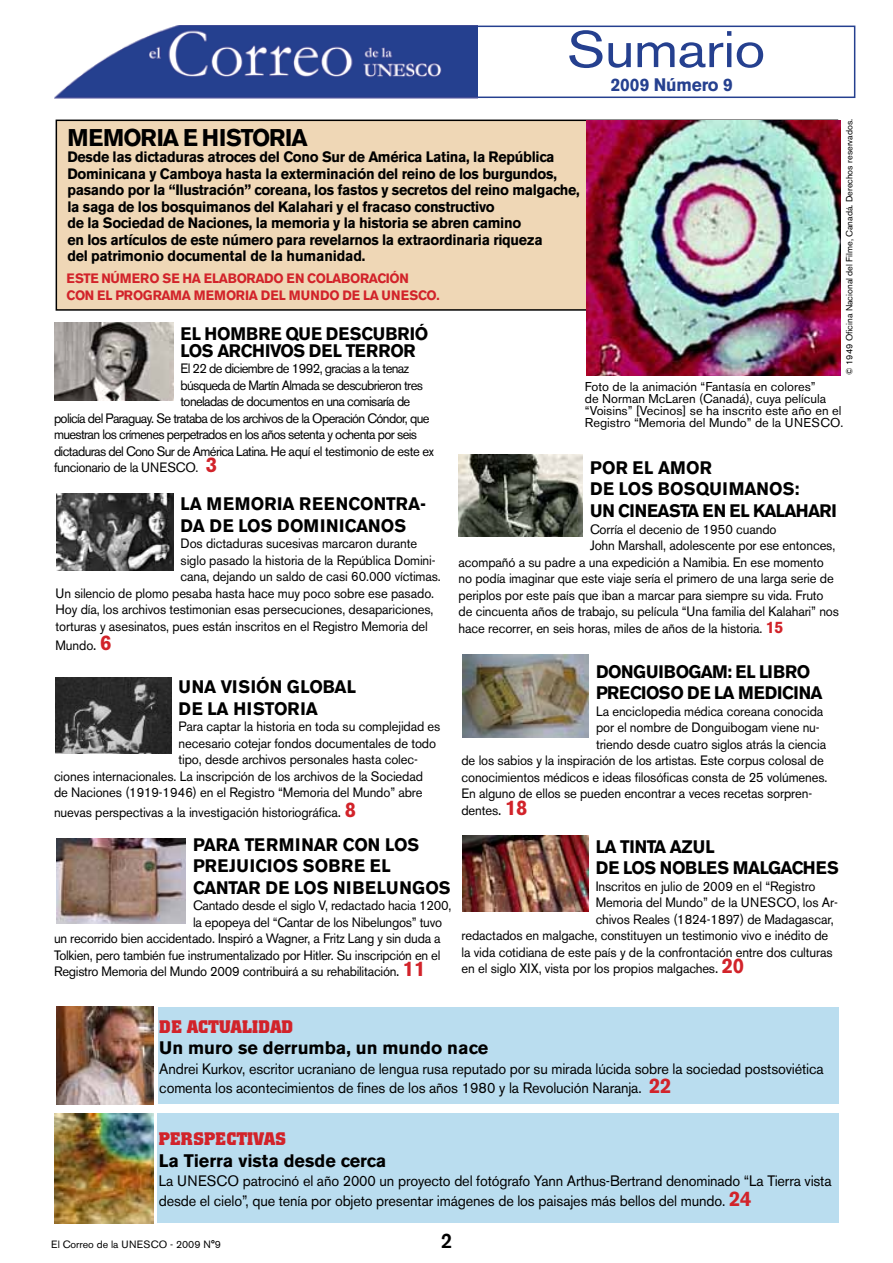
<style>
.page{position:relative;width:893px;height:1263px;background:#fff}
.page>*{position:absolute;margin:0;border:0;box-sizing:border-box;transform-origin:0 0}
.t1{font:51px "Akzidenz Grotesk BE";letter-spacing:-.01em;color:#25408f;scale:1.12 1}
.t2{font:700 24px "Akzidenz Grotesk BE";letter-spacing:.055em;color:#000;scale:.96 1}
.t3{font:500 21px "Akzidenz Grotesk BE";color:#000;scale:.96 1}
.t4{font:700 18px/21.6px "Akzidenz Grotesk BE";letter-spacing:.135em;color:#000;scale:.95 1}
.t5{font:700 18px/21.6px "Akzidenz Grotesk BE";letter-spacing:.125em;color:#000;scale:.95 1}
.t6{font:700 18px "Akzidenz Grotesk BE";color:#000}
.t7{font:700 18px/21.6px "Akzidenz Grotesk BE";letter-spacing:.145em;color:#000;scale:.95 1}
.t8{font:700 18px/21.6px "Akzidenz Grotesk BE";letter-spacing:.105em;color:#000;scale:.95 1}
.t9{font:700 18px/21.6px "Akzidenz Grotesk BE";letter-spacing:.165em;color:#000;scale:.95 1}
.t10{font:700 18px "Colossalis";letter-spacing:.08em;color:#d2232a}
.t11{font:700 18px "Akzidenz Grotesk BE";letter-spacing:-.01em;color:#25408f;scale:.96 1}
.t12{font:700 15px/16.5px "Akzidenz Grotesk BE";letter-spacing:-.02em;color:#000;scale:.95 1}
.t13{font:15px/19.5px "Akzidenz Grotesk BE";letter-spacing:-.01em;color:#000;scale:.96 1}
.t14{font:13.5px "Akzidenz Grotesk BE";letter-spacing:-.01em;color:#000;scale:.96 1}
.t15{font:13.5px "Akzidenz Grotesk BE";letter-spacing:-.05em;color:#000;scale:.96 1}
.t16{font:700 13.5px/17.9px "Akzidenz Grotesk BE";letter-spacing:.105em;color:#d2232a;scale:.96 1}
.t17{font:13.5px "Akzidenz Grotesk BE";letter-spacing:-.03em;color:#000;scale:.96 1}
.t18{font:12.75px/12px "Akzidenz Grotesk BE";color:#000}
.t19{font:10.5px "Akzidenz Grotesk BE";color:#000}
.t20{font:9px "Akzidenz Grotesk BE";color:#000}
.s1{font-weight:700;font-size:21px;color:#d2232a}
.s2{font-weight:700;font-size:16.5px;color:#d2232a}
.s3{font-size:15px}
</style>
<div class="page">
<div style="left:56px;top:120px;width:781px;height:190px;background:#efd7b6"></div>
<div style="left:56px;top:120px;width:782px;height:191px;border:2px solid #000"></div>
<img style="left:587px;top:121px;width:254px;height:254px">
<img style="left:54px;top:322px;width:119px;height:78px">
<img style="left:56px;top:677px;width:115px;height:76px">
<img style="left:56px;top:838px;width:129px;height:85px">
<img style="left:458px;top:455px;width:124px;height:81px">
<img style="left:462px;top:654px;width:126px;height:83px">
<img style="left:462px;top:836px;width:126px;height:75px">
<div style="left:157px;top:1113px;width:682px;height:109px;background:#baddef"></div>
<div style="left:158px;top:1007px;width:681px;height:97px;background:#baddef"></div>
<img style="left:56px;top:1007px;width:98px;height:97px">
<img style="left:54px;top:1114px;width:99px;height:109px">
<img style="left:56px;top:493px;width:117px;height:77px">
<div style="left:461px;top:26px;width:394px;height:72px;border:2px solid #25408f"></div>
<img style="left:54px;top:26px;width:424px;height:73px">
<h1 class="t1" style="left:567px;top:19px;width:179px">Sumario</h1>
<h3 class="t11" style="left:611px;top:74px;width:129px">2009 número 9</h3>
<p class="t20" style="left:844px;top:375px;width:258px;rotate:-90deg">© 1949 Oficina Nacional del Filme, Canadá. Derechos reservados.</p>
<h2 class="t2" style="left:67px;top:124px;width:249px">Memoria e historia</h2>
<p class="t12" style="left:67px;top:149px;width:541px">Desde las dictaduras atroces del Cono Sur de América Latina, la República Dominicana y Camboya hasta la exterminación del reino de los burgundos, pasando por la “Ilustración” coreana, los fastos y secretos del reino malgache, la saga de los bosquimanos del Kalahari y el fracaso constructivo<br>de la Sociedad de Naciones, la memoria y la historia se abren camino<br>en los artículos de este número para revelarnos la extraordinaria riqueza<br>del patrimonio documental de la humanidad.</p>
<p class="t16" style="left:67px;top:269px;width:390px">Este número se ha elaborado en colaboración<br>con el Programa Memoria del Mundo de la UNESCO.</p>
<h3 class="t4" style="left:180px;top:326px;width:262px;line-height:16.5px">El hombre que descubrió los Archivos del Terror</h3>
<p class="t15" style="left:180px;top:361px;width:240px">El 22 de diciembre de 1992, gracias a la tenaz</p>
<p class="t15" style="left:180px;top:377px;width:254px">búsqueda de Martín Almada se descubrieron tres</p>
<p class="t15" style="left:180px;top:394px;width:241px">toneladas de documentos en una comisaría de</p>
<p class="t15" style="left:54px;top:410px;width:393px">policía del Paraguay. Se trataba de los archivos de la Operación Cóndor, que</p>
<p class="t15" style="left:54px;top:427px;width:380px">muestran los crímenes perpetrados en los años setenta y ochenta por seis</p>
<p class="t15" style="left:54px;top:443px;width:397px">dictaduras del Cono Sur de América Latina. He aquí el testimonio de este ex</p>
<p class="t17" style="left:54px;top:460px;width:171px">funcionario de la UNESCO. <span class="s1">3</span></p>
<p class="t18" style="left:585px;top:381px;width:260px">Foto de la animación “Fantasía en colores”<br>de Norman McLaren (Canadá), cuya película “Voisins” [Vecinos] se ha inscrito este año en el Registro “Memoria del Mundo” de la UNESCO.</p>
<h3 class="t5" style="left:590px;top:457px;width:261px">Por el amor<br>de los bosquimanos:<br>un cineasta en el Kalahari</h3>
<p class="t14" style="left:590px;top:521px;width:196px">Corría el decenio de 1950 cuando</p>
<p class="t14" style="left:590px;top:537px;width:257px">John Marshall, adolescente por ese entonces,</p>
<p class="t14" style="left:459px;top:554px;width:382px">acompañó a su padre a una expedición a Namibia. En ese momento</p>
<p class="t14" style="left:459px;top:570px;width:392px">no podía imaginar que este viaje sería el primero de una larga serie de</p>
<p class="t14" style="left:459px;top:587px;width:382px">periplos por este país que iban a marcar para siempre su vida. Fruto</p>
<p class="t14" style="left:459px;top:603px;width:398px">de cincuenta años de trabajo, su película “Una familia del Kalahari” nos</p>
<p class="t14" style="left:459px;top:620px;width:340px">hace recorrer, en seis horas, miles de años de la historia. <span class="s2">15</span></p>
<h3 class="t5" style="left:596px;top:661px;width:238px">Donguibogam: el libro precioso de la medicina</h3>
<p class="t14" style="left:596px;top:703px;width:238px">La enciclopedia médica coreana conocida</p>
<p class="t14" style="left:596px;top:719px;width:234px">por el nombre de Donguibogam viene nu-</p>
<p class="t14" style="left:596px;top:736px;width:241px">triendo desde cuatro siglos atrás la ciencia</p>
<p class="t14" style="left:461px;top:752px;width:379px">de los sabios y la inspiración de los artistas. Este corpus colosal de</p>
<p class="t14" style="left:461px;top:769px;width:383px">conocimientos médicos e ideas filosóficas consta de 25 volúmenes.</p>
<p class="t14" style="left:461px;top:785px;width:367px">En alguno de ellos se pueden encontrar a veces recetas sorpren-</p>
<p class="t14" style="left:461px;top:802px;width:70px">dentes<span class="s3">.</span> <span class="s1">18</span></p>
<h3 class="t8" style="left:596px;top:836px;width:255px">La tinta azul<br>de los nobles malgaches</h3>
<p class="t14" style="left:596px;top:878px;width:231px">Inscritos en julio de 2009 en el “Registro</p>
<p class="t14" style="left:596px;top:894px;width:254px">Memoria del Mundo” de la UNESCO, los Ar-</p>
<p class="t14" style="left:596px;top:911px;width:249px">chivos Reales (1824-1897) de Madagascar,</p>
<p class="t14" style="left:461px;top:927px;width:384px">redactados en malgache, constituyen un testimonio vivo e inédito de</p>
<p class="t14" style="left:461px;top:944px;width:388px">la vida cotidiana de este país y de la confrontación entre dos culturas</p>
<p class="t14" style="left:461px;top:960px;width:296px">en el siglo XIX, vista por los propios malgaches<span class="s3">.</span> <span class="s1">20</span></p>
<h3 class="t7" style="left:181px;top:493px;width:260px">La memoria reencontra&shy;da de los dominicanos</h3>
<p class="t14" style="left:181px;top:536px;width:248px">Dos dictaduras sucesivas marcaron durante</p>
<p class="t14" style="left:181px;top:552px;width:267px">siglo pasado la historia de la República Domini-</p>
<p class="t14" style="left:181px;top:569px;width:273px">cana, dejando un saldo de casi 60.000 víctimas.</p>
<p class="t14" style="left:56px;top:585px;width:396px">Un silencio de plomo pesaba hasta hace muy poco sobre ese pasado.</p>
<p class="t14" style="left:56px;top:602px;width:395px">Hoy día, los archivos testimonian esas persecuciones, desapariciones,</p>
<p class="t14" style="left:56px;top:618px;width:389px">torturas y asesinatos, pues están inscritos en el Registro Memoria del</p>
<p class="t14" style="left:56px;top:638px;width:60px">Mundo<span class="s3">.</span> <span class="s1">6</span></p>
<h3 class="t9" style="left:178px;top:676px;width:184px">Una vis ión global de la historia</h3>
<p class="t14" style="left:178px;top:719px;width:274px">Para captar la historia en toda su complejidad es</p>
<p class="t14" style="left:178px;top:735px;width:270px">necesario cotejar fondos documentales de todo</p>
<p class="t14" style="left:178px;top:752px;width:251px">tipo, desde archivos personales hasta colec-</p>
<p class="t14" style="left:54px;top:768px;width:386px">ciones internacionales. La inscripción de los archivos de la Sociedad</p>
<p class="t14" style="left:54px;top:785px;width:385px">de Naciones (1919-1946) en el Registro “Memoria del Mundo” abre</p>
<p class="t14" style="left:54px;top:804px;width:316px">nuevas perspectivas a la investigación historiográfica<span class="s3">.</span> <span class="s1">8</span></p>
<h3 class="t4" style="left:193px;top:834px;width:270px">Para terminar con los prejuicios sobre el<br>Cantar de los Nibelungos</h3>
<p class="t14" style="left:193px;top:898px;width:271px">Cantado desde el siglo V, redactado hacia 1200,</p>
<p class="t14" style="left:193px;top:914px;width:261px">la epopeya del “Cantar de los Nibelungos” tuvo</p>
<p class="t14" style="left:54px;top:931px;width:404px">un recorrido bien accidentado. Inspiró a Wagner, a Fritz Lang y sin duda a</p>
<p class="t14" style="left:54px;top:947px;width:404px">Tolkien, pero también fue instrumentalizado por Hitler. Su inscripción en el</p>
<p class="t14" style="left:54px;top:964px;width:388px">Registro Memoria del Mundo 2009 contribuirá a su rehabilitación<span class="s3">.</span> <span class="s1">11</span></p>
<h3 class="t10" style="left:159px;top:1016px;width:134px">DE ACTUALIDAD</h3>
<h3 class="t6" style="left:159px;top:1038px;width:330px">Un muro se derrumba, un mundo nace</h3>
<p class="t13" style="left:159px;top:1059px;width:693px">Andrei Kurkov, escritor ucraniano de lengua rusa reputado por su mirada lúcida sobre la sociedad postsoviética comenta los acontecimientos de fines de los años 1980 y la Revolución Naranja. <span class="s1">22</span></p>
<h3 class="t10" style="left:159px;top:1128px;width:129px">PERSPECTIVAS</h3>
<h3 class="t6" style="left:159px;top:1150px;width:229px">La Tierra vista desde cerca</h3>
<p class="t13" style="left:159px;top:1171px;width:702px">La UNESCO patrocinó el año 2000 un proyecto del fotógrafo Yann Arthus-Bertrand denominado “La Tierra vista desde el cielo”, que tenía por objeto presentar imágenes de los paisajes más bellos del mundo. <span class="s1">24</span></p>
<p class="t19" style="left:51px;top:1238px;width:171px">El Correo de la UNESCO - 2009 N°9</p>
<h3 class="t3" style="left:441px;top:1228px;width:13px">2</h3>
</div>
